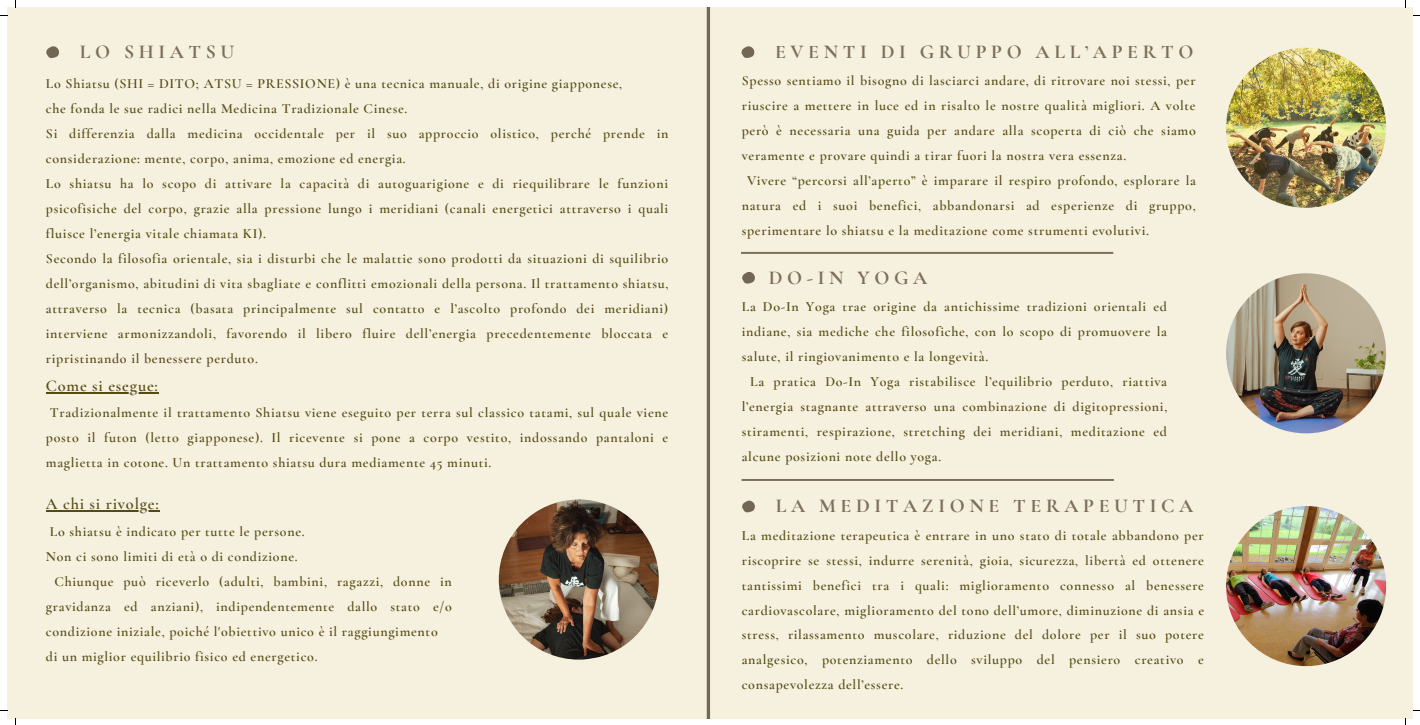
<style>
.page{position:relative;width:1420px;height:725px;background:#fff}
.page>*{position:absolute;margin:0;border:0;box-sizing:border-box;transform-origin:0 0}
.t1{font:700 19.69px "Cormorant Garamond";letter-spacing:.235em;color:#7b6f59}
.t2{font:600 16.36px "Cormorant Garamond";letter-spacing:.05em;color:#544a13}
.t3{font:600 13.91px/24.9px "Cormorant Garamond";letter-spacing:.05em;color:#544a13;text-align:justify}
</style>
<div class="page">
<div style="left:7px;top:7px;width:1405px;height:711px;background:#f6f0df"></div>
<svg style="left:706px;top:7px;width:4px;height:711px;background:#8b816e"></svg>
<hr style="left:740px;top:252px;width:373px;height:2px;background:#7b6f59">
<svg style="left:46px;top:46px;width:13px;height:12px"></svg>
<svg style="left:741px;top:46px;width:14px;height:12px"></svg>
<svg style="left:742px;top:272px;width:13px;height:12px"></svg>
<svg style="left:742px;top:500px;width:13px;height:12px"></svg>
<hr style="left:741px;top:478px;width:372px;height:2px;background:#7b6f59">
<img style="left:1225px;top:48px;width:160px;height:160px;border-radius:50%">
<img style="left:1225px;top:273px;width:160px;height:160px;border-radius:50%">
<img style="left:1225px;top:505px;width:160px;height:160px;border-radius:50%">
<img style="left:498px;top:499px;width:160px;height:160px;border-radius:50%">
<hr style="left:46px;top:391px;width:113px;height:2px;background:#544a13">
<hr style="left:46px;top:510px;width:114px;height:1px;background:#544a13">
<h1 class="t1" style="left:80px;top:40px;width:156px">LO SHIATSU</h1>
<p class="t3" style="left:46px;top:71px;width:624px;text-align:left">Lo Shiatsu (SHI = DITO; ATSU = PRESSIONE) è una tecnica manuale, di origine giapponese,<br>che fonda le sue radici nella Medicina Tradizionale Cinese.<br>Si differenzia dalla medicina occidentale per il suo approccio olistico, perché prende in considerazione: mente, corpo, anima, emozione ed energia.<br>Lo shiatsu ha lo scopo di attivare la capacità di autoguarigione e di riequilibrare le funzioni psicofisiche del corpo, grazie alla pressione lungo i meridiani (canali energetici attraverso i quali fluisce l’energia vitale chiamata KI).<br>Secondo la filosofia orientale, sia i disturbi che le malattie sono prodotti da situazioni di squilibrio dell’organismo, abitudini di vita sbagliate e conflitti emozionali della persona. Il trattamento shiatsu, attraverso la tecnica (basata principalmente sul contatto e l’ascolto profondo dei meridiani) interviene armonizzandoli, favorendo il libero fluire dell’energia precedentemente bloccata e ripristinando il benessere perduto.</p>
<p class="t2" style="left:46px;top:375px;width:113px">Come si esegue:</p>
<p class="t3" style="left:46px;top:400px;width:624px">Tradizionalmente il trattamento Shiatsu viene eseguito per terra sul classico tatami, sul quale viene posto il futon (letto giapponese). Il ricevente si pone a corpo vestito, indossando pantaloni e maglietta in cotone. Un trattamento shiatsu dura mediamente 45 minuti.</p>
<p class="t2" style="left:46px;top:493px;width:114px">A chi si rivolge:</p>
<p class="t3" style="left:50px;top:518px;width:256px">Lo shiatsu è indicato per tutte le persone.</p>
<p class="t3" style="left:46px;top:543px;width:253px">Non ci sono limiti di età o di condizione.</p>
<p class="t3" style="left:54px;top:568px;width:398px">Chiunque può riceverlo (adulti, bambini, ragazzi, donne in</p>
<p class="t3" style="left:46px;top:593px;width:407px">gravidanza ed anziani), indipendentemente dallo stato e/o</p>
<p class="t3" style="left:46px;top:618px;width:393px">condizione iniziale, poiché l'obiettivo unico è il raggiungimento</p>
<p class="t3" style="left:46px;top:643px;width:273px">di un miglior equilibrio fisico ed energetico.</p>
<h1 class="t1" style="left:775px;top:40px;width:419px">EVENTI DI GRUPPO ALL’APERTO</h1>
<p class="t3" style="left:741px;top:68px;width:455px">Spesso sentiamo il bisogno di lasciarci andare, di ritrovare noi stessi, per</p>
<p class="t3" style="left:741px;top:93px;width:455px">riuscire a mettere in luce ed in risalto le nostre qualità migliori. A volte</p>
<p class="t3" style="left:741px;top:118px;width:455px">però è necessaria una guida per andare alla scoperta di ciò che siamo</p>
<p class="t3" style="left:741px;top:143px;width:386px">veramente e provare quindi a tirar fuori la nostra vera essenza.</p>
<p class="t3" style="left:747px;top:168px;width:450px">Vivere “percorsi all’aperto” è imparare il respiro profondo, esplorare la</p>
<p class="t3" style="left:741px;top:193px;width:455px">natura ed i suoi benefici, abbandonarsi ad esperienze di gruppo,</p>
<p class="t3" style="left:741px;top:218px;width:408px">sperimentare lo shiatsu e la meditazione come strumenti evolutivi.</p>
<h1 class="t1" style="left:768px;top:265px;width:160px">DO-IN YOGA</h1>
<p class="t3" style="left:741px;top:294px;width:427px">La Do-In Yoga trae origine da antichissime tradizioni orientali ed indiane, sia mediche che filosofiche, con lo scopo di promuovere la salute, il ringiovanimento e la longevità.</p>
<p class="t3" style="left:741px;top:369px;width:427px;text-indent:9px">La pratica Do-In Yoga ristabilisce l’equilibrio perduto, riattiva l’energia stagnante attraverso una combinazione di digitopressioni, stiramenti, respirazione, stretching dei meridiani, meditazione ed alcune posizioni note dello yoga.</p>
<h1 class="t1" style="left:775px;top:493px;width:419px">LA MEDITAZIONE TERAPEUTICA</h1>
<p class="t3" style="left:741px;top:522px;width:464px">La meditazione terapeutica è entrare in uno stato di totale abbandono per riscoprire se stessi, indurre serenità, gioia, sicurezza, libertà ed ottenere tantissimi benefici tra i quali: miglioramento connesso al benessere cardiovascolare, miglioramento del tono dell’umore, diminuzione di ansia e stress, rilassamento muscolare, riduzione del dolore per il suo potere analgesico, potenziamento dello sviluppo del pensiero creativo e consapevolezza dell’essere.</p>
</div>
